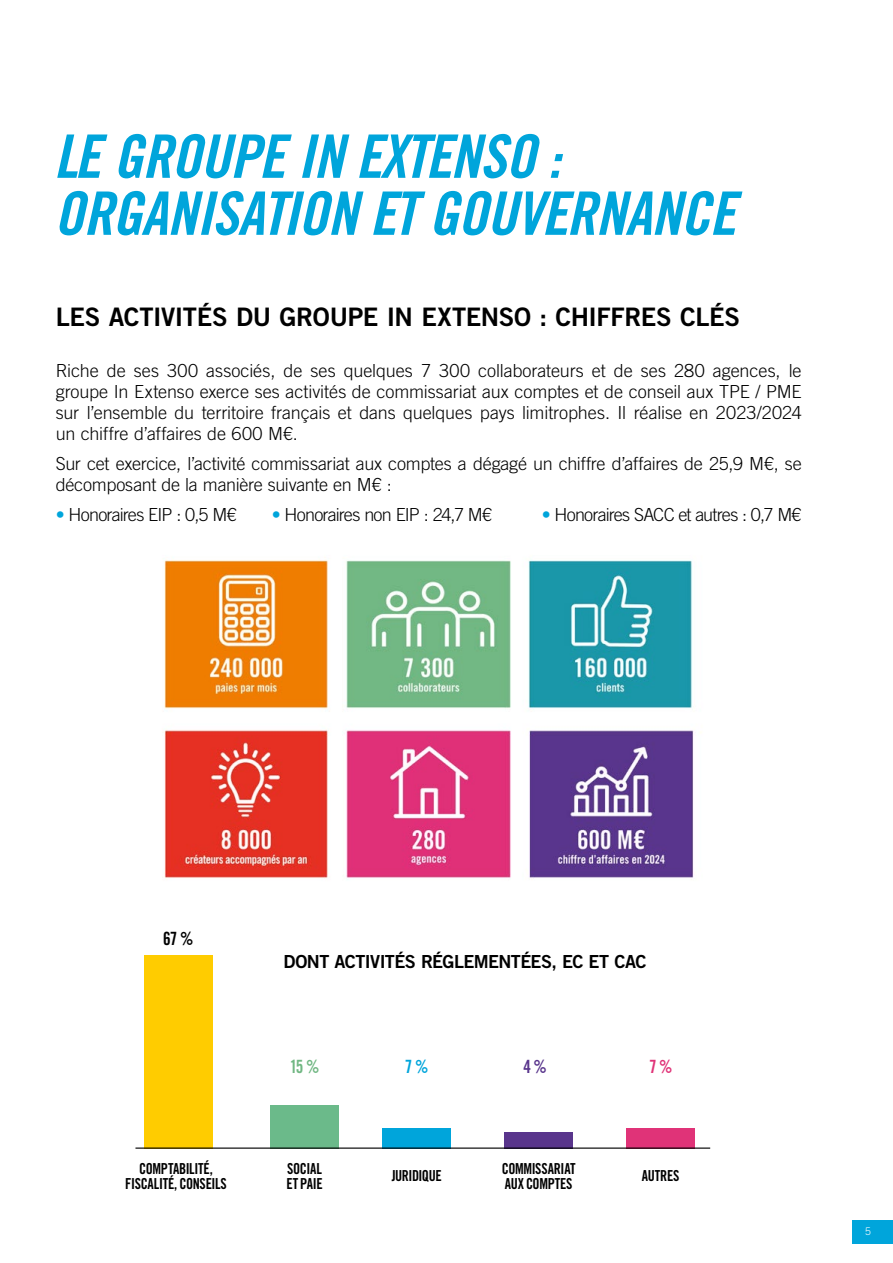
<style>
.page{position:relative;width:893px;height:1263px;background:#fff}
.page>*{position:absolute;margin:0;border:0;box-sizing:border-box;transform-origin:0 0}
.t1{font:60px/57px "Trade Gothic LT Std Bd Cn 20 Obl";letter-spacing:-.02em;color:#00a5db}
.t2{font:25.5px "Trade Gothic LT Std Bd 2";letter-spacing:-.015em;color:#000}
.t3{font:18.3px "Trade Gothic LT Std Bd Cn 20";color:#71b783;scale:.94 1}
.t4{font:18.3px "Trade Gothic LT Std Bd Cn 20";color:#000;scale:.94 1}
.t5{font:18.3px "Trade Gothic LT Std Bd Cn 20";color:#59358c;scale:.94 1}
.t6{font:18.3px "Trade Gothic LT Std Bd Cn 20";color:#e03378;scale:.94 1}
.t7{font:18.3px "Trade Gothic LT Std Bd Cn 20";color:#00a5db;scale:.94 1}
.t8{font:300 18px/21px "Trade Gothic LT Std";letter-spacing:-.02em;color:#000;text-align:justify}
.t9{font:300 18px "Trade Gothic LT Std";letter-spacing:-.045em;color:#000}
.t10{font:18px "Trade Gothic LT Std Bd 2";letter-spacing:-.035em;color:#000}
.t11{font:300 18px "Trade Gothic LT Std";letter-spacing:-.04em;color:#000}
.t12{font:15.15px/15.1px "Trade Gothic LT Std Bd Cn 20";letter-spacing:-.025em;color:#000;scale:.94 1}
.t13{font:300 10.5px "Trade Gothic LT Std";color:#fff}
.s1{color:#00a5db}
</style>
<div class="page">
<img style="left:164px;top:560px;width:537px;height:319px">
<div style="left:504px;top:1132px;width:69px;height:17px;background:#59358c"></div>
<div style="left:270px;top:1105px;width:69px;height:44px;background:#6bba8a"></div>
<div style="left:144px;top:956px;width:69px;height:193px;background:#fc0"></div>
<div style="left:626px;top:1128px;width:69px;height:21px;background:#e03378"></div>
<div style="left:382px;top:1128px;width:69px;height:21px;background:#00a5db"></div>
<hr style="left:135px;top:1147px;width:575px;height:2px;background:#000">
<div style="left:853px;top:1220px;width:40px;height:24px;background:#00a5db"></div>
<h1 class="t1" style="left:54px;top:129px;width:683px">LE GROUPE IN EXTENSO :<br>ORGANISATION ET GOUVERNANCE</h1>
<h2 class="t2" style="left:56px;top:301px;width:686px">LES ACTIVITÉS DU GROUPE IN EXTENSO : CHIFFRES CLÉS</h2>
<p class="t8" style="left:56px;top:360px;width:747px">Riche de ses 300 associés, de ses quelques 7 300 collaborateurs et de ses 280 agences, le groupe In Extenso exerce ses activités de commissariat aux comptes et de conseil aux TPE / PME sur l’ensemble du territoire français et dans quelques pays limitrophes. Il réalise en 2023/2024 un chiffre d’affaires de 600 M€.</p>
<p class="t8" style="left:56px;top:453px;width:747px">Sur cet exercice, l’activité commissariat aux comptes a dégagé un chiffre d’affaires de 25,9 M€, se décomposant de la manière suivante en M€ :</p>
<p class="t9" style="left:56px;top:504px;width:183px"><span class="s1">•</span> Honoraires EIP : 0,5 M€</p>
<p class="t9" style="left:272px;top:504px;width:222px"><span class="s1">•</span> Honoraires non EIP : 24,7 M€</p>
<p class="t11" style="left:542px;top:504px;width:261px"><span class="s1">•</span> Honoraires SACC et autres : 0,7 M€</p>
<p class="t4" style="left:163px;top:927px;width:34px">67 %</p>
<p class="t12" style="left:125px;top:1161px;width:110px;text-align:center">COMPTABILITÉ,<br>FISCALITÉ, CONSEILS</p>
<p class="t10" style="left:283px;top:950px;width:364px">DONT ACTIVITÉS RÉGLEMENTÉES, EC ET CAC</p>
<p class="t3" style="left:290px;top:1055px;width:33px">15%</p>
<p class="t12" style="left:286px;top:1161px;width:40px">SOCIAL<br>ET PAIE</p>
<p class="t7" style="left:405px;top:1055px;width:26px">7 %</p>
<p class="t12" style="left:392px;top:1168px;width:55px">JURIDIQUE</p>
<p class="t5" style="left:524px;top:1055px;width:26px">4 %</p>
<p class="t12" style="left:502px;top:1161px;width:80px">COMMISSARIAT<br>AUX COMPTES</p>
<p class="t6" style="left:649px;top:1055px;width:26px">7 %</p>
<p class="t12" style="left:642px;top:1168px;width:42px">AUTRES</p>
<p class="t13" style="left:865px;top:1225px;width:7px">5</p>
</div>
